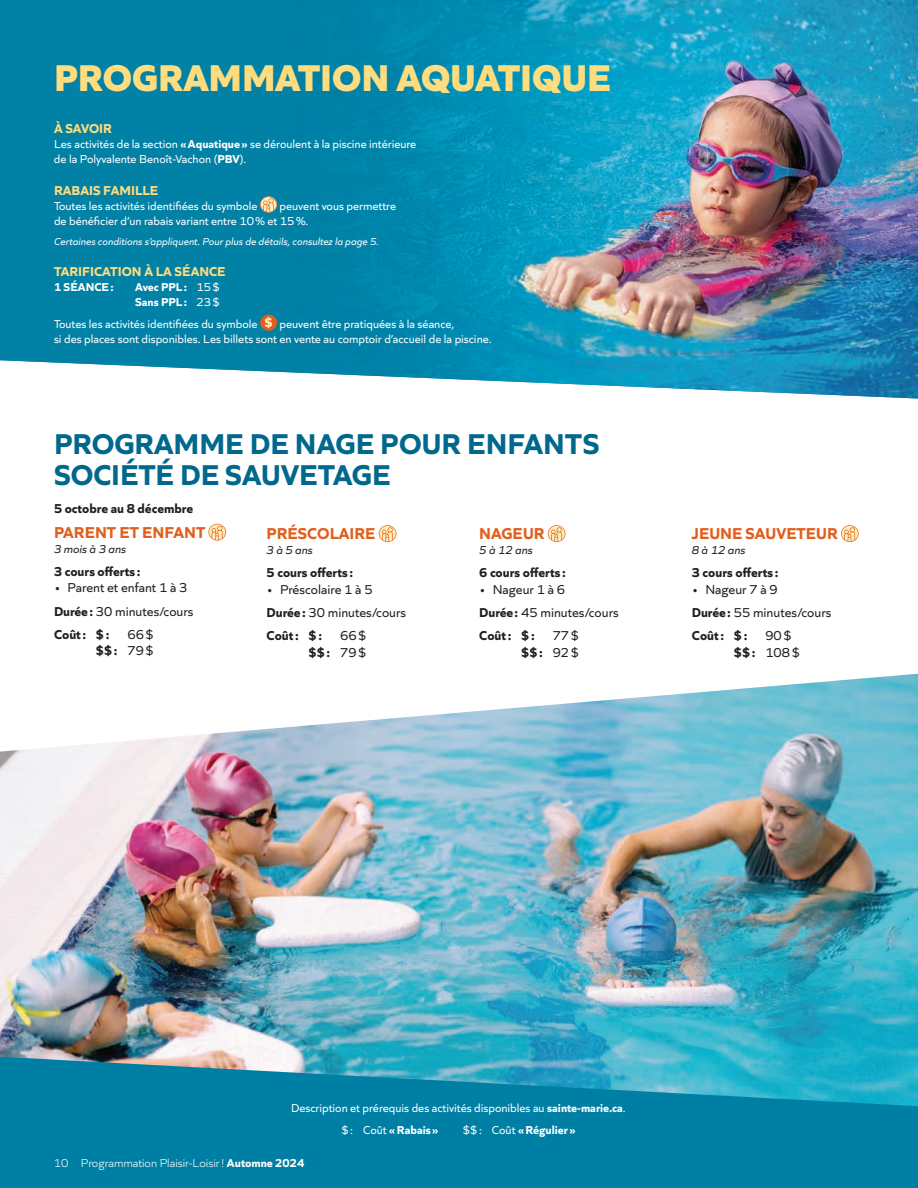
<style>
.page{position:relative;width:918px;height:1188px;background:#fff}
.page>*{position:absolute;margin:0;border:0;box-sizing:border-box;transform-origin:0 0}
.t1{font:800 39px "Quiet Sans";color:#ffdc7e}
.t2{font:700 30px/31.5px "Quiet Sans";color:#00688c}
.t3{font:700 16.5px "Quiet Sans";color:#e15f1d}
.t4{font:13.5px/23.2px "Quiet Sans";color:#231f20}
.t5{font:700 13.5px "Quiet Sans";color:#231f20}
.t6{font:700 13.5px "Quiet Sans";color:#ffdc7e}
.t7{font:12px/15px "Quiet Sans";color:#fff}
.t8{font:700 12px/15px "Quiet Sans";color:#fff}
.t9{font:300 12px "Quiet Sans";color:#fff}
.t10{font:italic 12px "Quiet Sans";color:#231f20}
.t11{font:italic 10.5px "Quiet Sans";color:#fff}
.s1{font-weight:700}
.s2{font-weight:400}
.s3{font-weight:800;font-size:13.65px;color:#feedbb}
</style>
<div class="page">
<img style="left:0;top:674px;width:918px;height:383px">
<img style="left:0;top:0;width:918px;height:399px">
<svg style="left:260px;top:196px;width:17px;height:17px"></svg>
<div style="left:260px;top:315px;width:17px;height:16px;background:#e15f1d;border-radius:50%"></div>
<svg style="left:208px;top:524px;width:18px;height:17px"></svg>
<svg style="left:379px;top:525px;width:17px;height:17px"></svg>
<svg style="left:548px;top:525px;width:17px;height:17px"></svg>
<svg style="left:841px;top:525px;width:18px;height:17px"></svg>
<svg style="left:0;top:1057px;width:918px;height:131px;background:#0c88ab"></svg>
<h1 class="t1" style="left:54px;top:47px;width:559px">PROGRAMMATION AQUATIQUE</h1>
<p class="t6" style="left:54px;top:118px;width:60px">À SAVOIR</p>
<p class="t7" style="left:54px;top:136px;width:364px">Les activités de la section <span class="s1">«Aquatique»</span> se déroulent à la piscine intérieure de la Polyvalente Benoît-Vachon (<span class="s1">PBV</span>).</p>
<p class="t6" style="left:54px;top:179px;width:106px">RABAIS FAMILLE</p>
<p class="t7" style="left:54px;top:197px;width:205px">Toutes les activités identifiées du symbole</p>
<p class="t7" style="left:54px;top:197px;width:344px;text-indent:226px">peuvent vous permettre de bénéficier d’un rabais variant entre 10% et 15%.</p>
<p class="t11" style="left:54px;top:234px;width:327px">Certaines conditions s’appliquent. Pour plus de détails, consultez la page 5.</p>
<p class="t6" style="left:54px;top:261px;width:173px">TARIFICATION À LA SÉANCE</p>
<p class="t8" style="left:54px;top:278px;width:61px">1 SÉANCE:</p>
<p class="t8" style="left:135px;top:278px;width:86px">Avec PPL: <span class="s2">15$<br></span>Sans PPL: <span class="s2">23$</span></p>
<p class="t7" style="left:54px;top:315px;width:439px">Toutes les activités identifiées du symbole <span class="s3">$</span> peuvent être pratiquées à la séance,<br>si des places sont disponibles. Les billets sont en vente au comptoir d’accueil de la piscine.</p>
<h2 class="t2" style="left:54px;top:425px;width:547px">PROGRAMME DE NAGE POUR ENFANTS<br>SOCIÉTÉ DE SAUVETAGE</h2>
<p class="t5" style="left:54px;top:498px;width:141px">5 octobre au 8 décembre</p>
<h3 class="t3" style="left:54px;top:519px;width:153px">PARENT ET ENFANT</h3>
<p class="t10" style="left:54px;top:540px;width:74px">3 mois à 3 ans</p>
<p class="t5" style="left:54px;top:561px;width:88px">3 cours offerts :</p>
<p class="t4" style="left:54px;top:575px;width:141px">• Parent et enfant 1 à 3<br><span class="s1">Durée:</span> 30 minutes/cours<br><span class="s1">Coût: $:</span></p>
<h3 class="t3" style="left:267px;top:521px;width:110px">PRÉSCOLAIRE</h3>
<p class="t10" style="left:267px;top:541px;width:48px">3 à 5 ans</p>
<p class="t5" style="left:267px;top:562px;width:88px">5 cours offerts :</p>
<p class="t4" style="left:267px;top:577px;width:141px">• Préscolaire 1 à 5<br><span class="s1">Durée:</span> 30 minutes/cours<br><span class="s1">Coût: $:</span></p>
<h3 class="t3" style="left:479px;top:521px;width:67px">NAGEUR</h3>
<p class="t10" style="left:479px;top:541px;width:55px">5 à 12 ans</p>
<p class="t5" style="left:479px;top:562px;width:88px">6 cours offerts :</p>
<p class="t4" style="left:479px;top:577px;width:141px">• Nageur 1 à 6<br><span class="s1">Durée:</span> 45 minutes/cours<br><span class="s1">Coût: $:</span></p>
<p class="t4" style="left:96px;top:625px;width:59px;line-height:16.5px;text-align:right">66$<br><span class="s1">$$:</span> 79$</p>
<p class="t4" style="left:309px;top:627px;width:59px;line-height:16.5px;text-align:right">66$<br><span class="s1">$$:</span> 79$</p>
<p class="t4" style="left:521px;top:627px;width:59px;line-height:16.5px;text-align:right">77$<br><span class="s1">$$:</span> 92$</p>
<h3 class="t3" style="left:692px;top:521px;width:147px">JEUNE SAUVETEUR</h3>
<p class="t10" style="left:692px;top:541px;width:55px">8 à 12 ans</p>
<p class="t5" style="left:692px;top:562px;width:88px">3 cours offerts :</p>
<p class="t4" style="left:692px;top:577px;width:141px">• Nageur 7 à 9<br><span class="s1">Durée:</span> 55 minutes/cours<br><span class="s1">Coût: $:</span></p>
<p class="t4" style="left:734px;top:627px;width:68px;line-height:16.5px;text-indent:31px">90$ <span class="s1">$$:</span> 108$</p>
<p class="t7" style="left:341px;top:1097px;width:286px;line-height:21.8px;text-indent:-50px">Description et prérequis des activités disponibles au <span class="s1">sainte-marie.ca</span>. $: Coût <span class="s1">«Rabais»</span></p>
<p class="t8" style="left:463px;top:1121px;width:114px"><span class="s2">$$: Coût</span> «Régulier»</p>
<p class="t9" style="left:54px;top:1154px;width:252px">10 Programmation Plaisir-Loisir! <span class="s1">Automne 2024</span></p>
</div>
